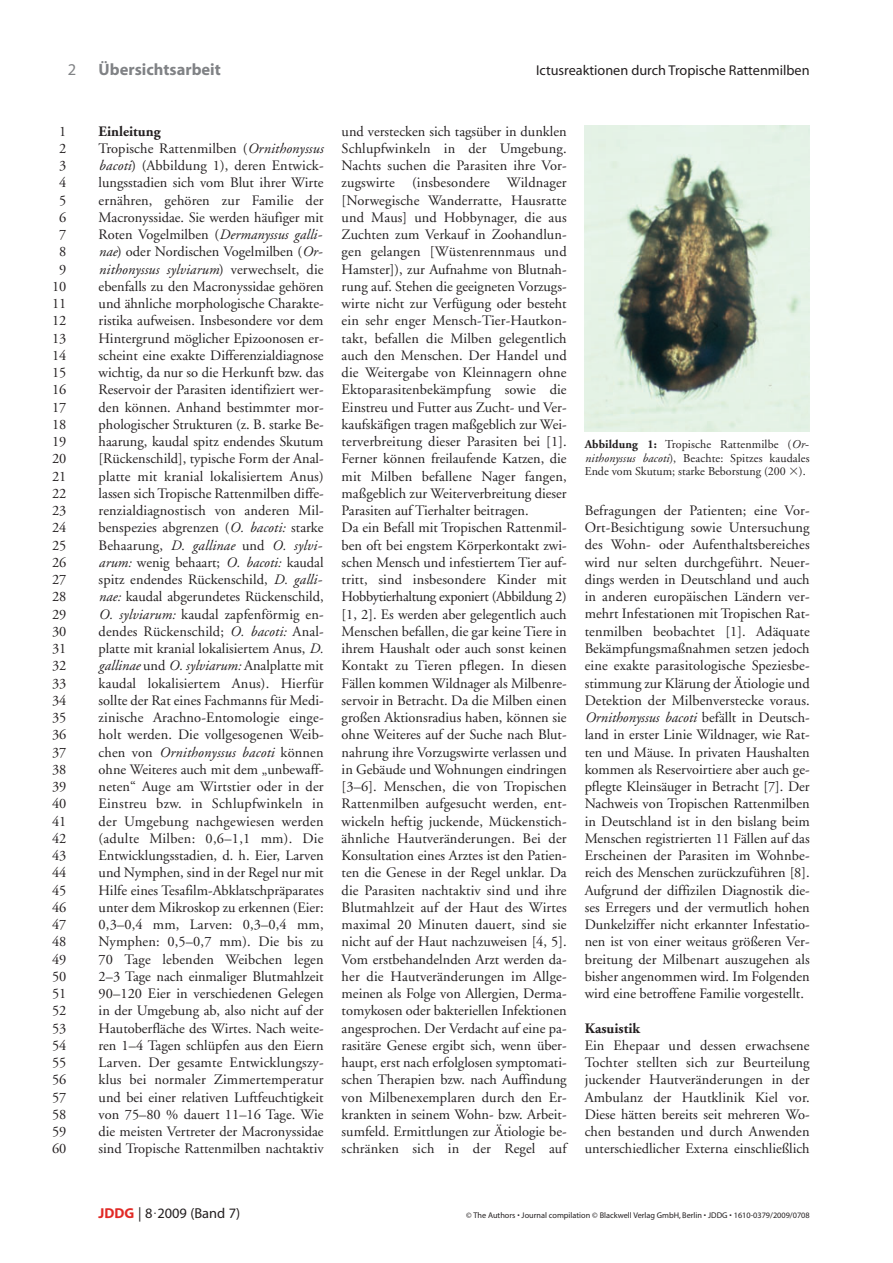
<style>
.page{position:relative;width:893px;height:1263px;background:#fff}
.page>*{position:absolute;margin:0;border:0;box-sizing:border-box;transform-origin:0 0}
.t1{font:700 16.5px "Myriad";color:#808285}
.t2{font:16.5px "Myriad";color:#808285}
.t3{font:14.4px/17.2px "Adobe Garamond";color:#231f20}
.t4{font:14.4px "Myriad";color:#231f20}
.t5{font:700 14.4px "Adobe Garamond";color:#231f20}
.t6{font:14.25px "Myriad";color:#231f20}
.t7{font:12px/13.5px "Adobe Garamond";color:#231f20;text-align:justify}
.t8{font:8.25px "Myriad";color:#231f20}
.s1{font-weight:700}
.s2{font-style:italic}
.s3{font-family:"Mathematical Pi One"}
.s4{font-weight:700;color:#e12a26}
</style>
<div class="page">
<img style="left:584px;top:125px;width:225px;height:306px">
<p class="t2" style="left:68px;top:64px;width:10px">2</p>
<p class="t1" style="left:99px;top:64px;width:124px">Übersichtsarbeit</p>
<p class="t6" style="left:536px;top:65px;width:275px">Ictusreaktionen durch Tropische Rattenmilben</p>
<p class="t3" style="left:52px;top:124px;width:16px;text-align:center">1<br>2<br>3<br>4<br>5<br>6<br>7<br>8<br>9<br>10<br>11<br>12<br>13<br>14<br>15<br>16<br>17<br>18<br>19<br>20<br>21<br>22<br>23<br>24<br>25<br>26<br>27<br>28<br>29<br>30<br>31<br>32<br>33<br>34<br>35<br>36<br>37<br>38<br>39<br>40<br>41<br>42<br>43<br>44<br>45<br>46<br>47<br>48<br>49<br>50<br>51<br>52<br>53<br>54<br>55<br>56<br>57<br>58<br>59<br>60</p>
<p class="t3" style="left:99px;top:124px;width:227px"><span class="s1">Einleitung<br></span>Tropische Rattenmilben (<span class="s2">Ornithonyssus bacoti</span>) (Abbildung 1), deren Entwick&shy;lungsstadien sich vom Blut ihrer Wirte ernähren, gehören zur Familie der Macronyssidae. Sie werden häufiger mit Roten Vogelmilben (<span class="s2">Dermanyssus galli&shy;nae</span>) oder Nordischen Vogelmilben (<span class="s2">Or&shy;nithonyssus sylviarum</span>) verwechselt, die ebenfalls zu den Macronyssidae gehören und ähnliche morphologische Charakte&shy;ristika aufweisen. Insbesondere vor dem Hintergrund möglicher Epizoonosen er&shy;scheint eine exakte Differenzialdiagnose wichtig, da nur so die Herkunft bzw. das Reservoir der Parasiten identifiziert wer&shy;den können. Anhand bestimmter mor&shy;phologischer Strukturen (z. B. starke Be&shy;haarung, kaudal spitz endendes Skutum [Rückenschild], typische Form der Anal&shy;platte mit kranial lokalisiertem Anus) lassen sich Tropische Rattenmilben diffe&shy;renzialdiagnostisch von anderen Mil&shy;benspezies abgrenzen (<span class="s2">O. bacoti:</span> starke Behaarung, <span class="s2">D. gallinae</span> und <span class="s2">O. sylvi&shy;arum:</span> wenig behaart; <span class="s2">O. bacoti:</span> kaudal spitz endendes Rückenschild, <span class="s2">D. galli&shy;nae:</span> kaudal abgerundetes Rückenschild, <span class="s2">O. sylviarum:</span> kaudal zapfenförmig en&shy;dendes Rückenschild; <span class="s2">O. bacoti:</span> Anal&shy;platte mit kranial lokalisiertem Anus, <span class="s2">D. gallinae</span> und <span class="s2">O. sylviarum:</span> Analplatte mit kaudal lokalisiertem Anus). Hierfür sollte der Rat eines Fachmanns für Medi&shy;zinische Arachno-Entomologie einge&shy;holt werden. Die vollgesogenen Weib&shy;chen von <span class="s2">Ornithonyssus bacoti</span> können ohne Weiteres auch mit dem „unbewaff&shy;neten“ Auge am Wirtstier oder in der Einstreu bzw. in Schlupfwinkeln in der Umgebung nachgewiesen werden (adulte Milben: 0,6–1,1 mm). Die Entwicklungsstadien, d. h. Eier, Larven und Nymphen, sind in der Regel nur mit Hilfe eines Tesafilm-Abklatschpräparates unter dem Mikroskop zu erkennen (Eier:<br>0,3–0,4 mm, Larven: 0,3–0,4 mm, Nymphen: 0,5–0,7 mm). Die bis zu 70 Tage lebenden Weibchen legen 2–3 Tage nach einmaliger Blutmahlzeit 90–120 Eier in verschiedenen Gelegen in der Umgebung ab, also nicht auf der Hautoberfläche des Wirtes. Nach weite&shy;ren 1–4 Tagen schlüpfen aus den Eiern Larven. Der gesamte Entwicklungszy&shy;klus bei normaler Zimmertemperatur und bei einer relativen Luftfeuchtigkeit von 75–80 % dauert 11–16 Tage. Wie die meisten Vertreter der Macronyssidae sind Tropische Rattenmilben nachtaktiv</p>
<p class="t3" style="left:342px;top:124px;width:227px">und verstecken sich tagsüber in dunklen Schlupfwinkeln in der Umgebung.<br>Nachts suchen die Parasiten ihre Vor&shy;zugswirte (insbesondere Wildnager [Norwegische Wanderratte, Hausratte und Maus] und Hobbynager, die aus Zuchten zum Verkauf in Zoohandlun&shy;gen gelangen [Wüstenrennmaus und Hamster]), zur Aufnahme von Blutnah&shy;rung auf. Stehen die geeigneten Vorzugs&shy;wirte nicht zur Verfügung oder besteht ein sehr enger Mensch-Tier-Hautkon&shy;takt, befallen die Milben gelegentlich auch den Menschen. Der Handel und die Weitergabe von Kleinnagern ohne Ektoparasitenbekämpfung sowie die Einstreu und Futter aus Zucht- und Ver&shy;kaufskäfigen tragen maßgeblich zur Wei&shy;terverbreitung dieser Parasiten bei [1].<br>Ferner können freilaufende Katzen, die mit Milben befallene Nager fangen, maßgeblich zur Weiterverbreitung dieser Parasiten auf Tierhalter beitragen.<br>Da ein Befall mit Tropischen Rattenmil&shy;ben oft bei engstem Körperkontakt zwi&shy;schen Mensch und infestiertem Tier auf&shy;tritt, sind insbesondere Kinder mit Hobbytierhaltung exponiert (Abbildung 2) [1, 2]. Es werden aber gelegentlich auch Menschen befallen, die gar keine Tiere in ihrem Haushalt oder auch sonst keinen Kontakt zu Tieren pflegen. In diesen Fällen kommen Wildnager als Milbenre&shy;servoir in Betracht. Da die Milben einen großen Aktionsradius haben, können sie ohne Weiteres auf der Suche nach Blut&shy;nahrung ihre Vorzugswirte verlassen und in Gebäude und Wohnungen eindringen [3–6]. Menschen, die von Tropischen Rattenmilben aufgesucht werden, ent&shy;wickeln heftig juckende, Mückenstich&shy;ähnliche Hautveränderungen. Bei der Konsultation eines Arztes ist den Patien&shy;ten die Genese in der Regel unklar. Da die Parasiten nachtaktiv sind und ihre Blutmahlzeit auf der Haut des Wirtes maximal 20 Minuten dauert, sind sie nicht auf der Haut nachzuweisen [4, 5].<br>Vom erstbehandelnden Arzt werden da&shy;her die Hautveränderungen im Allge&shy;meinen als Folge von Allergien, Derma&shy;tomykosen oder bakteriellen Infektionen angesprochen. Der Verdacht auf eine pa&shy;rasitäre Genese ergibt sich, wenn über&shy;haupt, erst nach erfolglosen symptomati&shy;schen Therapien bzw. nach Auffindung von Milbenexemplaren durch den Er&shy;krankten in seinem Wohn- bzw. Arbeit&shy;sumfeld. Ermittlungen zur Ätiologie be&shy;schränken sich in der Regel auf</p>
<p class="t7" style="left:585px;top:439px;width:226px"><span class="s1">Abbildung 1:</span> Tropische Rattenmilbe (<span class="s2">Or&shy;nithonyssus bacoti</span>), Beachte: Spitzes kaudales Ende vom Skutum; starke Beborstung (200 <span class="s3">-</span>).</p>
<p class="t3" style="left:585px;top:503px;width:227px;text-align:justify">Befragungen der Patienten; eine Vor-Ort-Besichtigung sowie Untersuchung des Wohn- oder Aufenthaltsbereiches wird nur selten durchgeführt. Neuer&shy;dings werden in Deutschland und auch in anderen europäischen Ländern ver&shy;mehrt Infestationen mit Tropischen Rat&shy;tenmilben beobachtet [1]. Adäquate Bekämpfungsmaßnahmen setzen jedoch eine exakte parasitologische Speziesbe&shy;stimmung zur Klärung der Ätiologie und Detektion der Milbenverstecke voraus.<br><span class="s2">Ornithonyssus bacoti</span> befällt in Deutsch&shy;land in erster Linie Wildnager, wie Rat&shy;ten und Mäuse. In privaten Haushalten kommen als Reservoirtiere aber auch ge&shy;pflegte Kleinsäuger in Betracht [7]. Der Nachweis von Tropischen Rattenmilben in Deutschland ist in den bislang beim Menschen registrierten 11 Fällen auf das Erscheinen der Parasiten im Wohnbe&shy;reich des Menschen zurückzuführen [8].<br>Aufgrund der diffizilen Diagnostik die&shy;ses Erregers und der vermutlich hohen Dunkelziffer nicht erkannter Infestatio&shy;nen ist von einer weitaus größeren Ver&shy;breitung der Milbenart auszugehen als bisher angenommen wird. Im Folgenden wird eine betroffene Familie vorgestellt.</p>
<p class="t5" style="left:585px;top:1022px;width:57px">Kasuistik</p>
<p class="t3" style="left:585px;top:1038px;width:227px;text-align:justify">Ein Ehepaar und dessen erwachsene Tochter stellten sich zur Beurteilung juckender Hautveränderungen in der Ambulanz der Hautklinik Kiel vor.<br>Diese hätten bereits seit mehreren Wo&shy;chen bestanden und durch Anwenden unterschiedlicher Externa einschließlich</p>
<p class="t4" style="left:99px;top:1208px;width:143px"><span class="s4">JDDG</span> | 8˙2009 (Band 7)</p>
<p class="t8" style="left:466px;top:1212px;width:345px">© The Authors • Journal compilation © Blackwell Verlag GmbH, Berlin • JDDG • 1610-0379/2009/0708</p>
</div>
